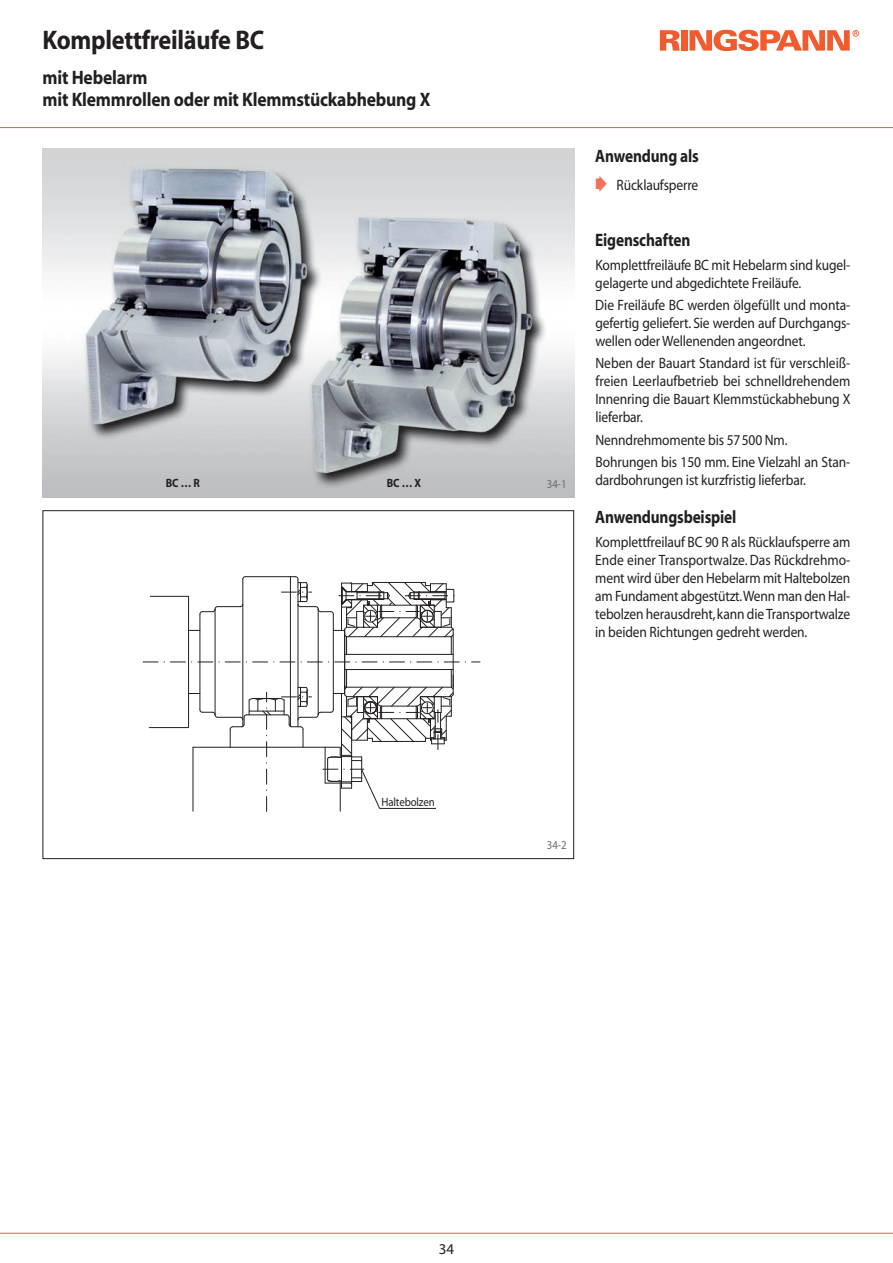
<style>
.page{position:relative;width:893px;height:1263px;background:#fff}
.page>*{position:absolute;margin:0;border:0;box-sizing:border-box;transform-origin:0 0}
.t1{font:700 27px "Myriad";letter-spacing:-.01em;color:#231f20;scale:.9 1}
.t2{font:700 19.5px/22.2px "Myriad";letter-spacing:-.01em;color:#231f20;scale:.9 1}
.t3{font:700 18px "Myriad";letter-spacing:-.01em;color:#231f20;scale:.85 1}
.t4{font:15px/18px "Myriad";letter-spacing:-.01em;color:#231f20;text-align:justify;scale:.9 1}
.t5{font:15px "Myriad";letter-spacing:-.01em;color:#231f20}
.t6{font:12px "Myriad";letter-spacing:-.01em;color:#231f20;scale:.9 1}
.t7{font:12px "Myriad";color:#6c6d70;scale:.9 1}
.t8{font:700 12px "Myriad";color:#231f20;scale:.9 1}
.s1{color:#f26f5a}
</style>
<div class="page">
<img style="left:42px;top:149px;width:532px;height:348px">
<svg style="left:143px;top:662px;width:337px;height:1px"></svg>
<hr style="left:245px;top:576px;width:50px;height:1px;background:#231f20">
<hr style="left:290px;top:577px;width:1px;height:149px;background:#231f20">
<hr style="left:298px;top:579px;width:1px;height:148px;background:#231f20">
<hr style="left:243px;top:579px;width:1px;height:147px;background:#231f20">
<hr style="left:318px;top:609px;width:1px;height:106px;background:#231f20">
<hr style="left:333px;top:614px;width:1px;height:96px;background:#231f20">
<hr style="left:215px;top:609px;width:1px;height:106px;background:#231f20">
<svg style="left:200px;top:604px;width:43px;height:10px"></svg>
<hr style="left:200px;top:614px;width:1px;height:96px;background:#231f20">
<hr style="left:188px;top:596px;width:1px;height:131px;background:#231f20">
<hr style="left:150px;top:596px;width:39px;height:1px;background:#231f20">
<hr style="left:149px;top:727px;width:40px;height:1px;background:#231f20">
<hr style="left:453px;top:629px;width:1px;height:58px;background:#231f20">
<hr style="left:344px;top:637px;width:1px;height:50px;background:#231f20">
<svg style="left:281px;top:576px;width:174px;height:79px"></svg>
<hr style="left:0;top:127px;width:893px;height:1px;background:#f15b2e">
<hr style="left:0;top:1233px;width:893px;height:1px;background:#f15b2e">
<svg style="left:660px;top:30px;width:20px;height:21px"></svg>
<div style="left:681px;top:30px;width:6px;height:21px;background:#f15b2e"></div>
<svg style="left:689px;top:30px;width:170px;height:21px"></svg>
<svg style="left:189px;top:669px;width:265px;height:142px"></svg>
<hr style="left:380px;top:808px;width:56px;height:1px;background:#231f20">
<p class="t1" style="left:43px;top:30px;width:248px">Komplettfreiläufe BC</p>
<p class="t2" style="left:43px;top:68px;width:433px">mit Hebelarm<br>mit Klemmrollen oder mit Klemmstückabhebung X</p>
<p class="t8" style="left:166px;top:479px;width:39px">BC … R</p>
<p class="t8" style="left:387px;top:479px;width:39px">BC … X</p>
<p class="t6" style="left:382px;top:797px;width:61px">Haltebolzen</p>
<p class="t7" style="left:547px;top:479px;width:23px">34-1</p>
<p class="t3" style="left:595px;top:149px;width:123px">Anwendung als</p>
<p class="t4" style="left:595px;top:178px;width:116px"><span class="s1">➧</span> Rücklaufsperre</p>
<p class="t3" style="left:595px;top:233px;width:113px">Eigenschaften</p>
<p class="t4" style="left:595px;top:257px;width:285px">Komplettfreiläufe BC mit Hebelarm sind kugel&shy;gelagerte und abgedichtete Freiläufe.</p>
<p class="t4" style="left:595px;top:297px;width:285px">Die Freiläufe BC werden ölgefüllt und monta&shy;gefertig geliefert. Sie werden auf Durchgangs&shy;wellen oder Wellenenden angeordnet.</p>
<p class="t4" style="left:595px;top:356px;width:285px">Neben der Bauart Standard ist für verschleiß&shy;freien Leerlaufbetrieb bei schnelldrehendem Innenring die Bauart Klemmstückabhebung X lieferbar.</p>
<p class="t4" style="left:595px;top:430px;width:285px;line-height:22.2px">Nenndrehmomente bis 57 500 Nm.<br>Bohrungen bis 150 mm. Eine Vielzahl an Stan-</p>
<p class="t4" style="left:595px;top:472px;width:236px">dardbohrungen ist kurzfristig lieferbar.</p>
<p class="t3" style="left:595px;top:510px;width:167px">Anwendungsbeispiel</p>
<p class="t4" style="left:595px;top:535px;width:285px">Komplettfreilauf BC 90 R als Rücklaufsperre am Ende einer Transportwalze. Das Rückdrehmo&shy;ment wird über den Hebelarm mit Haltebolzen am Fundament abgestützt.Wenn man den Hal&shy;tebolzen herausdreht, kann die Transportwalze in beiden Richtungen gedreht werden.</p>
<p class="t7" style="left:547px;top:841px;width:23px">34-2</p>
<p class="t5" style="left:439px;top:1243px;width:17px">34</p>
</div>
